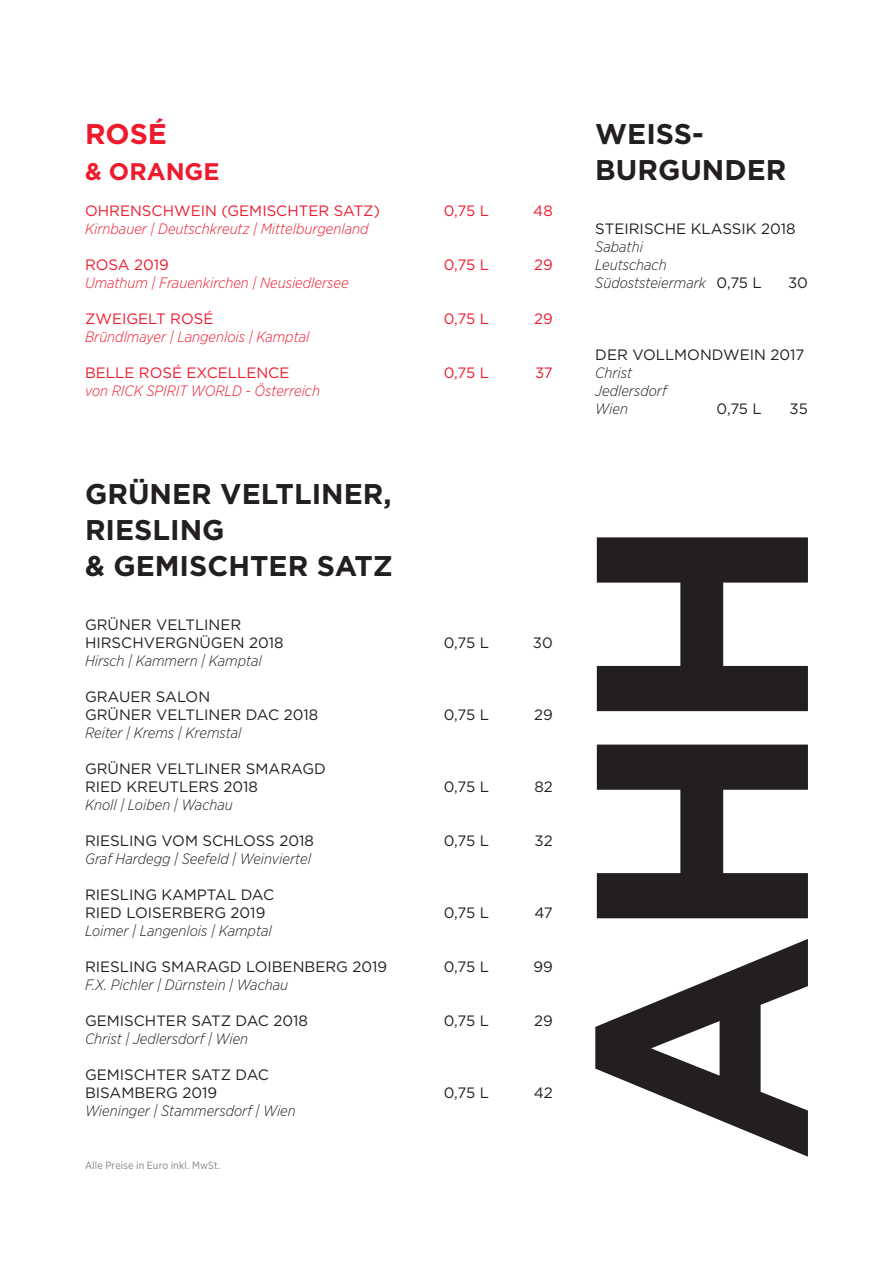
<style>
.page{position:relative;width:893px;height:1263px;background:#fff}
.page>*{position:absolute;margin:0;border:0;box-sizing:border-box;transform-origin:0 0}
.t1{font:700 28.5px/36px "Gotham";color:#231f20}
.t2{font:700 28.5px "Gotham";color:#ee1b2d}
.t3{font:700 24px "Gotham";color:#ee1b2d}
.t4{font:15px/18px "Gotham";color:#231f20}
.t5{font:italic 300 15px/18px "Gotham Narrow";color:#231f20}
.t6{font:italic 300 15px "Gotham Narrow";color:#ee1b2d}
.t7{font:15px "Gotham";color:#ee1b2d}
.t8{font:10.5px "Gotham Narrow";letter-spacing:.015em;color:#818386}
.s1{font-family:"Gotham";font-weight:400;font-style:normal}
</style>
<div class="page">
<svg style="left:595px;top:537px;width:213px;height:620px"></svg>
<h1 class="t2" style="left:85px;top:115px;width:84px">ROSÉ</h1>
<h2 class="t3" style="left:85px;top:156px;width:136px">&amp; ORANGE</h2>
<p class="t7" style="left:85px;top:201px;width:297px">OHRENSCHWEIN (GEMISCHTER SATZ)</p>
<p class="t7" style="left:444px;top:201px;width:47px">0,75 L</p>
<p class="t7" style="left:533px;top:201px;width:21px">48</p>
<p class="t6" style="left:85px;top:220px;width:285px">Kirnbauer | Deutschkreutz | Mittelburgenland</p>
<p class="t7" style="left:85px;top:255px;width:85px">ROSA 2019</p>
<p class="t7" style="left:444px;top:255px;width:47px">0,75 L</p>
<p class="t7" style="left:534px;top:255px;width:20px">29</p>
<p class="t6" style="left:85px;top:274px;width:265px">Umathum | Frauenkirchen | Neusiedlersee</p>
<p class="t7" style="left:85px;top:309px;width:130px">ZWEIGELT ROSÉ</p>
<p class="t7" style="left:444px;top:309px;width:47px">0,75 L</p>
<p class="t7" style="left:534px;top:309px;width:20px">29</p>
<p class="t6" style="left:85px;top:328px;width:226px">Bründlmayer | Langenlois | Kamptal</p>
<p class="t7" style="left:85px;top:363px;width:206px">BELLE ROSÉ EXCELLENCE</p>
<p class="t7" style="left:444px;top:363px;width:47px">0,75 L</p>
<p class="t7" style="left:535px;top:363px;width:19px">37</p>
<p class="t6" style="left:85px;top:382px;width:236px">von RICK SPIRIT WORLD - Österreich</p>
<h1 class="t1" style="left:85px;top:476px;width:309px">GRÜNER VELTLINER,<br>RIESLING<br>&amp; GEMISCHTER SATZ</h1>
<p class="t4" style="left:85px;top:615px;width:200px">GRÜNER VELTLINER<br>HIRSCHVERGNÜGEN 2018</p>
<p class="t5" style="left:85px;top:651px;width:178px">Hirsch | Kammern | Kamptal</p>
<p class="t4" style="left:85px;top:687px;width:235px">GRAUER SALON<br>GRÜNER VELTLINER DAC 2018</p>
<p class="t5" style="left:85px;top:723px;width:158px">Reiter | Krems | Kremstal</p>
<p class="t4" style="left:85px;top:759px;width:242px">GRÜNER VELTLINER SMARAGD<br>RIED KREUTLERS 2018</p>
<p class="t4" style="left:444px;top:633px;width:47px">0,75 L</p>
<p class="t4" style="left:533px;top:633px;width:21px">30</p>
<p class="t4" style="left:444px;top:705px;width:47px">0,75 L</p>
<p class="t4" style="left:534px;top:705px;width:20px">29</p>
<p class="t4" style="left:444px;top:777px;width:47px">0,75 L</p>
<p class="t4" style="left:534px;top:777px;width:20px">82</p>
<p class="t5" style="left:85px;top:795px;width:149px">Knoll | Loiben | Wachau</p>
<p class="t4" style="left:85px;top:831px;width:230px">RIESLING VOM SCHLOSS 2018</p>
<p class="t4" style="left:444px;top:831px;width:47px">0,75 L</p>
<p class="t4" style="left:535px;top:831px;width:20px">32</p>
<p class="t5" style="left:85px;top:849px;width:227px">Graf Hardegg | Seefeld | Weinviertel</p>
<p class="t4" style="left:85px;top:885px;width:191px">RIESLING KAMPTAL DAC<br>RIED LOISERBERG 2019</p>
<p class="t4" style="left:444px;top:903px;width:47px">0,75 L</p>
<p class="t4" style="left:534px;top:903px;width:20px">47</p>
<p class="t5" style="left:85px;top:921px;width:188px">Loimer | Langenlois | Kamptal</p>
<p class="t4" style="left:85px;top:957px;width:304px">RIESLING SMARAGD LOIBENBERG 2019</p>
<p class="t4" style="left:444px;top:957px;width:47px">0,75 L</p>
<p class="t4" style="left:533px;top:957px;width:21px">99</p>
<p class="t5" style="left:85px;top:975px;width:205px">F.X. Pichler | Dürnstein | Wachau</p>
<p class="t4" style="left:85px;top:1011px;width:224px">GEMISCHTER SATZ DAC 2018</p>
<p class="t4" style="left:444px;top:1011px;width:47px">0,75 L</p>
<p class="t4" style="left:534px;top:1011px;width:20px">29</p>
<p class="t5" style="left:85px;top:1029px;width:165px">Christ | Jedlersdorf | Wien</p>
<p class="t4" style="left:85px;top:1065px;width:185px">GEMISCHTER SATZ DAC<br>BISAMBERG 2019</p>
<p class="t4" style="left:444px;top:1083px;width:47px">0,75 L</p>
<p class="t4" style="left:534px;top:1083px;width:21px">42</p>
<p class="t5" style="left:85px;top:1101px;width:212px">Wieninger | Stammersdorf | Wien</p>
<p class="t8" style="left:85px;top:1159px;width:137px">Alle Preise in Euro inkl. MwSt.</p>
<h1 class="t1" style="left:595px;top:116px;width:193px">WEISS-<br>BURGUNDER</h1>
<p class="t4" style="left:595px;top:219px;width:202px">STEIRISCHE KLASSIK 2018</p>
<p class="t5" style="left:595px;top:237px;width:168px">Sabathi<br>Leutschach<br>Südoststeiermark <span class="s1">0,75 L</span></p>
<p class="t4" style="left:788px;top:273px;width:21px">30</p>
<p class="t4" style="left:595px;top:345px;width:211px">DER VOLLMONDWEIN 2017</p>
<p class="t5" style="left:595px;top:363px;width:73px">Christ<br>Jedlersdorf<br>Wien</p>
<p class="t4" style="left:717px;top:399px;width:47px">0,75 L</p>
<p class="t4" style="left:790px;top:399px;width:20px">35</p>
</div>
